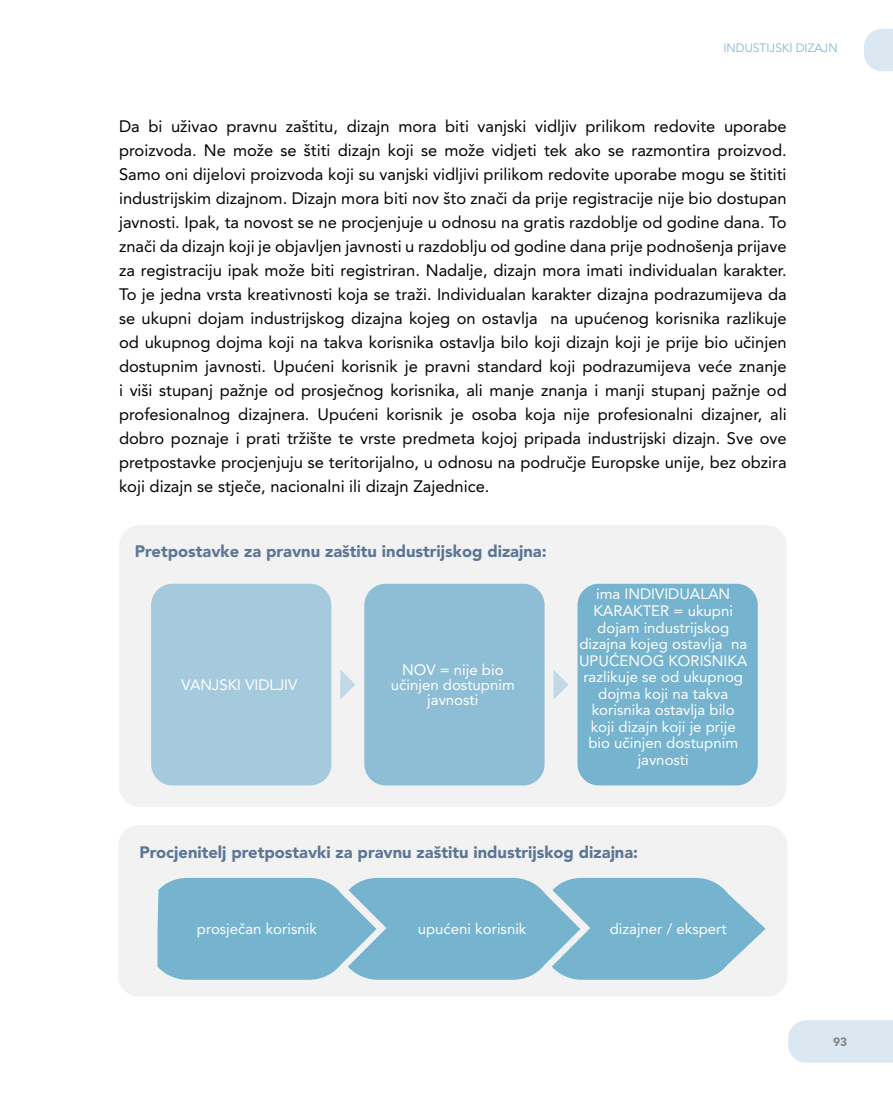
<style>
.page{position:relative;width:893px;height:1106px;background:#fff}
.page>*{position:absolute;margin:0;border:0;box-sizing:border-box;transform-origin:0 0}
.t1{font:16.5px/24px "Avenir LT Pro";color:#000;text-align:justify}
.t2{font:900 16.5px "Avenir LT Pro";color:#5b7696}
.t3{font:15px/16.5px "Avenir LT Pro";color:#fff;text-align:center}
.t4{font:300 12px "Avenir LT Pro";color:#75b3ce}
.t5{font:900 12px "Avenir LT Pro";color:#878787}
</style>
<div class="page">
<div style="left:788px;top:1020px;width:105px;height:42px;background:#dbe8f1"></div>
<svg style="left:864px;top:29px;width:29px;height:42px"></svg>
<div style="left:119px;top:525px;width:668px;height:282px;background:#f2f2f2;border-radius:21px"></div>
<div style="left:151px;top:584px;width:180px;height:201px;background:#a5c9dd;border-radius:21px"></div>
<div style="left:364px;top:584px;width:181px;height:201px;background:#8ebed6;border-radius:21px"></div>
<div style="left:577px;top:584px;width:181px;height:201px;background:#75b3ce;border-radius:21px"></div>
<svg style="left:340px;top:670px;width:15px;height:29px"></svg>
<svg style="left:553px;top:670px;width:16px;height:29px"></svg>
<div style="left:118px;top:825px;width:669px;height:171px;background:#f2f2f2;border-radius:21px"></div>
<svg style="left:158px;top:878px;width:608px;height:101px;background:#80b9d1"></svg>
<p class="t4" style="left:723px;top:40px;width:116px">INDUSTIJSKI DIZAJN</p>
<p class="t1" style="left:119px;top:114px;width:669px">Da bi uživao pravnu zaštitu, dizajn mora biti vanjski vidljiv prilikom redovite uporabe proizvoda. Ne može se štiti dizajn koji se može vidjeti tek ako se razmontira proizvod.<br>Samo oni dijelovi proizvoda koji su vanjski vidljivi prilikom redovite uporabe mogu se štititi industrijskim dizajnom. Dizajn mora biti nov što znači da prije registracije nije bio dostupan javnosti. Ipak, ta novost se ne procjenjuje u odnosu na gratis razdoblje od godine dana. To znači da dizajn koji je objavljen javnosti u razdoblju od godine dana prije podnošenja prijave za registraciju ipak može biti registriran. Nadalje, dizajn mora imati individualan karakter.<br>To je jedna vrsta kreativnosti koja se traži. Individualan karakter dizajna podrazumijeva da se ukupni dojam industrijskog dizajna kojeg on ostavlja na upućenog korisnika razlikuje od ukupnog dojma koji na takva korisnika ostavlja bilo koji dizajn koji je prije bio učinjen dostupnim javnosti. Upućeni korisnik je pravni standard koji podrazumijeva veće znanje i viši stupanj pažnje od prosječnog korisnika, ali manje znanja i manji stupanj pažnje od profesionalnog dizajnera. Upućeni korisnik je osoba koja nije profesionalni dizajner, ali dobro poznaje i prati tržište te vrste predmeta kojoj pripada industrijski dizajn. Sve ove pretpostavke procjenjuju se teritorijalno, u odnosu na područje Europske unije, bez obzira koji dizajn se stječe, nacionalni ili dizajn Zajednice.</p>
<p class="t2" style="left:135px;top:541px;width:413px">Pretpostavke za pravnu zaštitu industrijskog dizajna:</p>
<p class="t3" style="left:182px;top:676px;width:117px">VANJSKI VIDLJIV</p>
<p class="t3" style="left:391px;top:662px;width:125px;line-height:15px">NOV = nije bio učinjen dostupnim javnosti</p>
<p class="t3" style="left:579px;top:586px;width:170px">ima INDIVIDUALAN<br>KARAKTER = ukupni dojam industrijskog dizajna kojeg ostavlja na<br>UPUĆENOG KORISNIKA razlikuje se od ukupnog dojma koji na takva korisnika ostavlja bilo koji dizajn koji je prije bio učinjen dostupnim javnosti</p>
<p class="t2" style="left:139px;top:842px;width:500px">Procjenitelj pretpostavki za pravnu zaštitu industrijskog dizajna:</p>
<p class="t3" style="left:197px;top:920px;width:122px">prosječan korisnik</p>
<p class="t3" style="left:418px;top:920px;width:110px">upućeni korisnik</p>
<p class="t3" style="left:610px;top:920px;width:118px">dizajner / ekspert</p>
<p class="t5" style="left:833px;top:1034px;width:16px">93</p>
</div>
